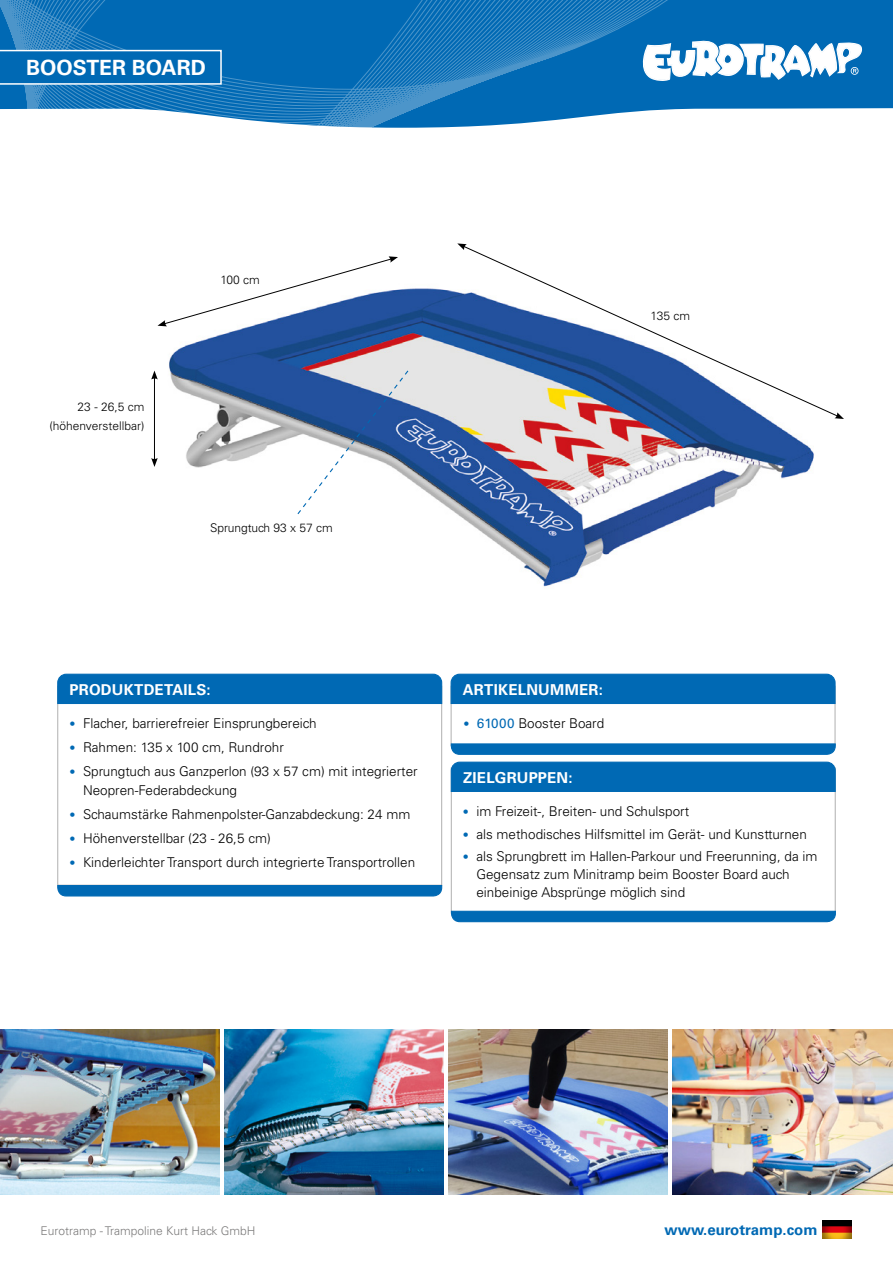
<style>
.page{position:relative;width:893px;height:1263px;background:#fff}
.page>*{position:absolute;margin:0;border:0;box-sizing:border-box;transform-origin:0 0}
.t1{font:700 21px "Univers LT Std";color:#fff}
.t2{font:700 15px "Univers LT Std";letter-spacing:.015em;color:#fff}
.t3{font:700 15px "Univers LT Std";color:#0069b4}
.t4{font:300 13.5px/18px "Univers LT Std";color:#000}
.t5{font:300 12px/19.5px "Univers LT Std";color:#000;text-align:right}
.t6{font:300 12px "Univers LT Std";color:#7c7b7b}
.s1{font-size:12px;color:#0069b4}
.s2{font-weight:400;color:#0069b4}
</style>
<div class="page">
<div style="left:703px;top:0;width:190px;height:109px;background:#0069b4"></div>
<svg style="left:0;top:0;width:703px;height:128px;background:#257fbf"></svg>
<svg style="left:643px;top:38px;width:219px;height:43px"></svg>
<img style="left:0;top:1029px;width:219px;height:165px">
<img style="left:449px;top:1029px;width:219px;height:165px">
<img style="left:224px;top:1029px;width:220px;height:165px">
<svg style="left:0;top:50px;width:222px;height:35px;background:#1676ba"></svg>
<img style="left:673px;top:1029px;width:219px;height:165px">
<img style="left:164px;top:288px;width:650px;height:299px">
<svg style="left:157px;top:256px;width:241px;height:70px"></svg>
<svg style="left:463px;top:247px;width:371px;height:170px"></svg>
<svg style="left:834px;top:412px;width:10px;height:7px"></svg>
<svg style="left:457px;top:243px;width:10px;height:7px"></svg>
<svg style="left:296px;top:369px;width:113px;height:146px"></svg>
<hr style="left:154px;top:377px;width:1px;height:83px;background:#000">
<svg style="left:151px;top:371px;width:7px;height:8px"></svg>
<svg style="left:151px;top:458px;width:7px;height:9px"></svg>
<div style="left:57px;top:686px;width:385px;height:199px;background:#fff;border:1px solid #b0b0b0"></div>
<div style="left:451px;top:686px;width:384px;height:60px;background:#fff;border:1px solid #b0b0b0"></div>
<svg style="left:57px;top:673px;width:386px;height:32px;background:#0e71b8"></svg>
<svg style="left:450px;top:743px;width:386px;height:12px;background:#0b6fb7"></svg>
<svg style="left:57px;top:884px;width:386px;height:13px;background:#1d79bb"></svg>
<svg style="left:450px;top:673px;width:386px;height:32px;background:#0e71b8"></svg>
<div style="left:451px;top:767px;width:385px;height:146px;background:#fff;border:1px solid #b0b0b0"></div>
<svg style="left:450px;top:910px;width:386px;height:13px;background:#217cbd"></svg>
<svg style="left:450px;top:761px;width:386px;height:31px;background:#076db6"></svg>
<img style="left:823px;top:1221px;width:29px;height:17px">
<h1 class="t1" style="left:26px;top:55px;width:181px">BOOSTER BOARD</h1>
<p class="t5" style="left:49px;top:397px;width:96px">23 - 26,5 cm (höhenverstellbar)</p>
<p class="t5" style="left:221px;top:270px;width:41px">100 cm</p>
<p class="t5" style="left:210px;top:518px;width:124px">Sprungtuch 93 x 57 cm</p>
<p class="t5" style="left:651px;top:306px;width:41px">135 cm</p>
<p class="t2" style="left:70px;top:681px;width:143px">PRODUKTDETAILS:</p>
<p class="t2" style="left:463px;top:681px;width:141px">ARTIKELNUMMER:</p>
<p class="t4" style="left:70px;top:715px;width:248px"><span class="s1">•</span> Flacher, barrierefreier Einsprungbereich</p>
<p class="t4" style="left:70px;top:738px;width:216px"><span class="s1">•</span> Rahmen: 135 x 100 cm, Rundrohr</p>
<p class="t4" style="left:83px;top:761px;width:336px;line-height:19.5px;text-indent:-14px"><span class="s1">•</span> Sprungtuch aus Ganzperlon (93 x 57 cm) mit integrierter<br>Neopren-Federabdeckung</p>
<p class="t4" style="left:70px;top:805px;width:342px"><span class="s1">•</span> Schaumstärke Rahmenpolster-Ganzabdeckung: 24 mm</p>
<p class="t4" style="left:70px;top:829px;width:203px"><span class="s1">•</span> Höhenverstellbar (23 - 26,5 cm)</p>
<p class="t4" style="left:70px;top:853px;width:347px"><span class="s1">•</span> Kinderleichter Transport durch integrierte Transportrollen</p>
<p class="t4" style="left:463px;top:715px;width:142px"><span class="s1">•</span> <span class="s2">61000</span> Booster Board</p>
<p class="t2" style="left:463px;top:769px;width:111px">ZIELGRUPPEN:</p>
<p class="t4" style="left:463px;top:803px;width:228px"><span class="s1">•</span> im Freizeit-, Breiten- und Schulsport</p>
<p class="t4" style="left:463px;top:825px;width:345px"><span class="s1">•</span> als methodisches Hilfsmittel im Gerät- und Kunstturnen</p>
<p class="t4" style="left:476px;top:847px;width:343px;text-indent:-14px"><span class="s1">•</span> als Sprungbrett im Hallen-Parkour und Freerunning, da im<br>Gegensatz zum Minitramp beim Booster Board auch einbeinige Absprünge möglich sind</p>
<p class="t6" style="left:40px;top:1223px;width:217px">Eurotramp - Trampoline Kurt Hack GmbH</p>
<p class="t3" style="left:664px;top:1221px;width:155px">www.eurotramp.com</p>
</div>
